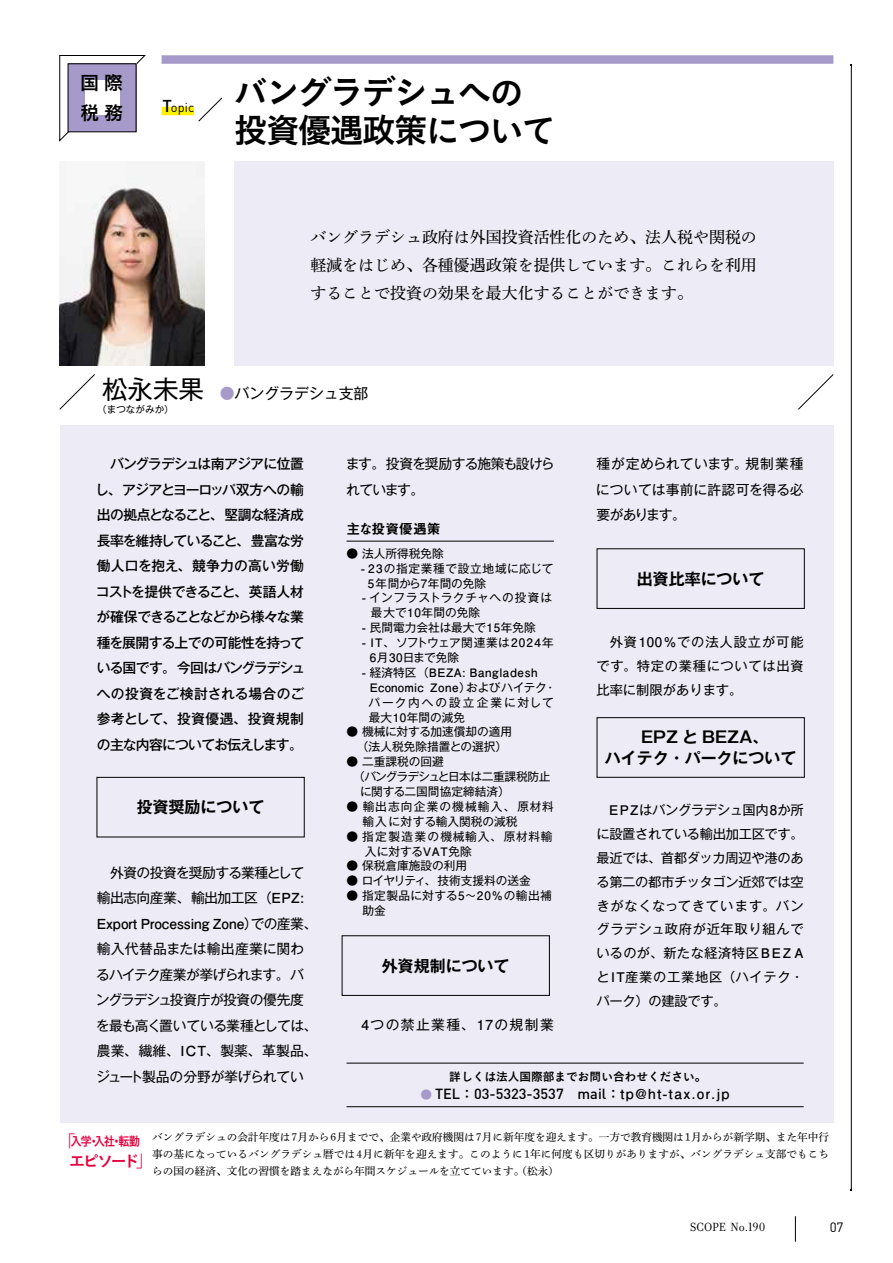
<style>
.page{position:relative;width:893px;height:1263px;background:#fff}
.page>*{position:absolute;margin:0;border:0;box-sizing:border-box;transform-origin:0 0}
.t1{font:34.05px/38.2px "Koburina Go Std W6";letter-spacing:-.06em;color:#000}
.t2{font:19.2px/30.8px "Koburina Go Std W6";color:#000}
.t3{font:15.9px/27.6px "Shuei Min Pro M";color:#000;text-align:justify}
.t4{font:700 15.9px/21.3px "Gothic MB101 Pro De";color:#000;text-align:center}
.t5{font:15.9px "Koburina Go Std W6";letter-spacing:-.15em;color:#e6003e}
.t6{font:14.85px "Gothic MB101 Pro";color:#000}
.t7{font:500 14.55px "DINOT";color:#000}
.t8{font:500 13.8px/25.5px "Gothic MB101 Pr 6";letter-spacing:-.03em;color:#000;text-align:justify}
.t9{font:13.8px/25.5px "Gothic MB101 Pro";letter-spacing:-.035em;color:#000}
.t10{font:700 13.8px "Futo Go B101 Pro";letter-spacing:-.005em;color:#000}
.t11{font:13.8px/25.5px "Gothic MB101 Pro";letter-spacing:-.065em;color:#000}
.t12{font:13.8px "Gothic MB101 Pro";letter-spacing:.105em;color:#000}
.t13{font:13.8px "Midashi Go Pr 6 MB31";color:#000}
.t14{font:13.35px/23.9px "Gothic MB101 Pro";letter-spacing:.05em;color:#000;text-align:justify}
.t15{font:13.35px "DINOT";color:#000}
.t16{font:12.75px "Filosofia Regular Lining";letter-spacing:-.005em;color:#000}
.t17{font:12.75px "Koburina Go Std W6";color:#e6003e;scale:.9 1}
.t18{font:12.75px "DINOT";color:#000}
.t19{font:11.7px/14.9px "Gothic MB101 Pro";color:#000;text-align:center}
.t20{font:11.7px/14.9px "Gothic MB101 Pro";letter-spacing:.06em;color:#000}
.t21{font:11.7px/14.9px "Gothic MB101 Pro";letter-spacing:.04em;color:#000}
.t22{font:700 11.7px/14.9px "Futo Go B101 Pro";letter-spacing:.05em;color:#000}
.t23{font:11.7px/14.9px "Gothic MB101 Pro";letter-spacing:-.06em;color:#000}
.t24{font:11.7px/14.9px "Gothic MB101 Pro";letter-spacing:.045em;color:#000}
.t25{font:11.7px/14.9px "Gothic MB101 Pro";letter-spacing:.135em;color:#000}
.t26{font:11.7px "Koburina Go Std W6";color:#000}
.t27{font:11.7px "Gothic MB101 Pro";letter-spacing:-.065em;color:#000}
.t28{font:10.65px/17px "Shuei Min Pro M";color:#000;text-align:justify}
.t29{font:9.6px "Gothic MB101 Pro";color:#000}
.s1{font-weight:500;font-size:16.95px}
.s2{font-size:25.5px}
.s3{color:#a59aca}
.s4{font-family:"Futo Go B101 Pro";font-weight:700}
.s5{font-family:"Gothic MB101 Pro";font-weight:400}
.s6{font-family:"Koburina Go Std W6";font-weight:400;font-size:11.7px;color:#a59aca}
.s7{font-family:"Koburina Go Std W6";font-weight:400;font-size:13.8px}
.s8{font-family:"Futo Go B101 Pro";font-weight:700;font-size:13.8px}
.s9{font-family:"Gothic MB101 Pro";font-weight:300;font-size:15.9px}
.s10{font-family:"Gothic MB101 Pro";font-weight:300}
</style>
<div class="page">
<div style="left:234px;top:162px;width:599px;height:204px;background:#edecf6"></div>
<div style="left:60px;top:425px;width:773px;height:698px;background:#edecf6"></div>
<hr style="left:851px;top:65px;width:1px;height:1125px;background:#000">
<div style="left:162px;top:107px;width:32px;height:8px;background:#fff100"></div>
<hr style="left:347px;top:1063px;width:457px;height:1px;background:#000">
<hr style="left:347px;top:1106px;width:457px;height:1px;background:#000">
<hr style="left:347px;top:541px;width:207px;height:1px;background:#000">
<svg style="left:59px;top:55px;width:87px;height:87px"></svg>
<svg style="left:198px;top:97px;width:24px;height:25px"></svg>
<svg style="left:59px;top:374px;width:36px;height:36px"></svg>
<svg style="left:798px;top:374px;width:36px;height:36px"></svg>
<div style="left:68px;top:64px;width:68px;height:68px;background:#a59aca"></div>
<svg style="left:795px;top:1216px;width:1px;height:26px"></svg>
<div style="left:85px;top:81px;width:34px;height:34px;background:#fff"></div>
<img style="left:60px;top:162px;width:144px;height:204px">
<div style="left:162px;top:55px;width:671px;height:9px;background:#a59aca"></div>
<div style="left:97px;top:777px;width:207px;height:60px;border:1px solid #000"></div>
<div style="left:597px;top:549px;width:207px;height:60px;border:1px solid #000"></div>
<div style="left:597px;top:717px;width:207px;height:60px;border:1px solid #000"></div>
<h2 class="t2" style="left:81px;top:68px;width:44px">国際税務</h2>
<p class="t18" style="left:162px;top:100px;width:34px"><span class="s1">T</span>opic</p>
<h1 class="t1" style="left:234px;top:74px;width:323px">バングラデシュへの投資優遇政策について</h1>
<p class="t3" style="left:310px;top:223px;width:448px">バングラデシュ政府は外国投資活性化のため、法人税や関税の軽減をはじめ、各種優遇政策を提供しています。これらを利用することで投資の効果を最大化することができます。</p>
<p class="t6" style="left:102px;top:381px;width:268px"><span class="s2">松永未果</span> <span class="s3">●</span>バングラデシュ支部</p>
<p class="t29" style="left:97px;top:402px;width:78px">（まつながみか）</p>
<p class="t8" style="left:95px;top:450px;width:212px">　バングラデシュは南アジアに位置し、アジアとヨーロッパ双方への輸出の拠点となること、堅調な経済成長率を維持していること、豊富な労働人口を抱え、競争力の高い労働コストを提供できること、英語人材が確保できることなどから様々な業種を展開する上での可能性を持っている国です。今回はバングラデシュへの投資をご検討される場合のご参考として、投資優遇、投資規制の主な内容についてお伝えします。</p>
<p class="t4" style="left:137px;top:794px;width:129px">投資奨励について</p>
<p class="t9" style="left:97px;top:857px;width:209px">　外資の投資を奨励する業種として輸出志向産業、輸出加工区（<span class="s4">EPZ:</span></p>
<p class="t10" style="left:97px;top:912px;width:222px">Export Processing Zone<span class="s5">）での産業、</span></p>
<p class="t9" style="left:96px;top:934px;width:223px">輸入代替品または輸出産業に関わるハイテク産業が挙げられます。バングラデシュ投資庁が投資の優先度を最も高く置いている業種としては、農業、繊維、<span class="s4">ICT</span>、製薬、革製品、ジュート製品の分野が挙げられてい</p>
<p class="t11" style="left:346px;top:449px;width:210px">ます。投資を奨励する施策も設けられています。</p>
<p class="t13" style="left:347px;top:518px;width:96px">主な投資優遇策</p>
<p class="t19" style="left:347px;top:544px;width:99px">● 法人所得税免除</p>
<p class="t21" style="left:368px;top:559px;width:187px;text-indent:-6px"><span class="s4">- 23</span>の指定業種で設立地域に応じて<br><span class="s4">5</span>年間から<span class="s4">7</span>年間の免除</p>
<p class="t24" style="left:371px;top:589px;width:183px;text-indent:-9px"><span class="s4">-</span> インフラストラクチャへの投資は最大で<span class="s4">10</span>年間の免除</p>
<p class="t19" style="left:362px;top:619px;width:175px"><span class="s4">-</span> 民間電力会社は最大で<span class="s4">15</span>年免除</p>
<p class="t23" style="left:370px;top:634px;width:185px;text-indent:-8px"><span class="s4">- IT</span>、ソフトウェア関連業は<span class="s4">2024</span>年<br><span class="s4">6</span>月<span class="s4">30</span>日まで免除</p>
<p class="t22" style="left:370px;top:663px;width:188px;text-indent:-8px">- <span class="s5">経済特区（</span>BEZA: Bangladesh<br>Economic Zone<span class="s5">）およびハイテク・</span></p>
<p class="t25" style="left:368px;top:693px;width:187px">パーク内への設立企業に対して最大<span class="s4">10</span>年間の減免</p>
<p class="t19" style="left:347px;top:723px;width:167px">● 機械に対する加速償却の適用（法人税免除措置との選択）</p>
<p class="t19" style="left:347px;top:753px;width:99px">● 二重課税の回避</p>
<p class="t27" style="left:353px;top:767px;width:199px">（バングラデシュと日本は二重課税防止</p>
<p class="t19" style="left:360px;top:782px;width:151px">に関する二国間協定締結済）</p>
<p class="t20" style="left:363px;top:797px;width:193px;text-indent:-16px">● 輸出志向企業の機械輸入、原材料輸入に対する輸入関税の減税</p>
<p class="t20" style="left:365px;top:827px;width:189px;text-indent:-18px">● 指定製造業の機械輸入、原材料輸入に対する<span class="s4">VAT</span>免除</p>
<p class="t19" style="left:347px;top:857px;width:122px">● 保税倉庫施設の利用</p>
<p class="t19" style="left:347px;top:872px;width:186px">● ロイヤリティ、技術支援料の送金</p>
<p class="t21" style="left:363px;top:887px;width:191px;text-indent:-16px">● 指定製品に対する<span class="s4">5</span>～<span class="s4">20%</span>の輸出補助金</p>
<p class="t4" style="left:382px;top:953px;width:129px">外資規制について</p>
<p class="t12" style="left:362px;top:1013px;width:194px"><span class="s4">4</span>つの禁止業種、<span class="s4">17</span>の規制業</p>
<p class="t9" style="left:596px;top:449px;width:209px;text-align:justify">種が定められています。規制業種については事前に許認可を得る必要があります。</p>
<p class="t4" style="left:637px;top:566px;width:129px">出資比率について</p>
<p class="t14" style="left:596px;top:629px;width:209px">　外資<span class="s4">100%</span>での法人設立が可能です。特定の業種については出資比率に制限があります。</p>
<p class="t4" style="left:605px;top:724px;width:193px">EPZ と BEZA、<br>ハイテク・パークについて</p>
<p class="t14" style="left:596px;top:796px;width:209px;text-indent:13px"><span class="s4">EPZ</span>はバングラデシュ国内<span class="s4">8</span>か所に設置されている輸出加工区です。最近では、首都ダッカ周辺や港のある第二の都市チッタゴン近郊では空きがなくなってきています。バングラデシュ政府が近年取り組んでいるのが、新たな経済特区<span class="s4">BEZ A</span>と<span class="s4">IT</span>産業の工業地区（ハイテク・パーク）の建設です。</p>
<p class="t26" style="left:449px;top:1068px;width:259px">詳しくは法人国際部までお問い合わせください。</p>
<p class="t7" style="left:420px;top:1084px;width:311px"><span class="s6">●</span> TEL<span class="s7">：</span>03-5323-3537 mail<span class="s7">：</span><span class="s8">tp@ht-tax.or.jp</span></p>
<p class="t17" style="left:68px;top:1131px;width:82px"><span class="s9">｢</span>入学・入社・転勤</p>
<p class="t5" style="left:69px;top:1149px;width:76px">エピソード<span class="s10">｣</span></p>
<p class="t28" style="left:152px;top:1127px;width:678px">バングラデシュの会計年度は7月から6月までで、企業や政府機関は7月に新年度を迎えます。一方で教育機関は1月からが新学期、また年中行事の基になっているバングラデシュ暦では4月に新年を迎えます。このように1年に何度も区切りがありますが、バングラデシュ支部でもこちらの国の経済、文化の習慣を踏まえながら年間スケジュールを立てています。（松永）</p>
<p class="t16" style="left:690px;top:1220px;width:77px">SCOPE No.190</p>
<p class="t15" style="left:829px;top:1218px;width:16px">07</p>
</div>
